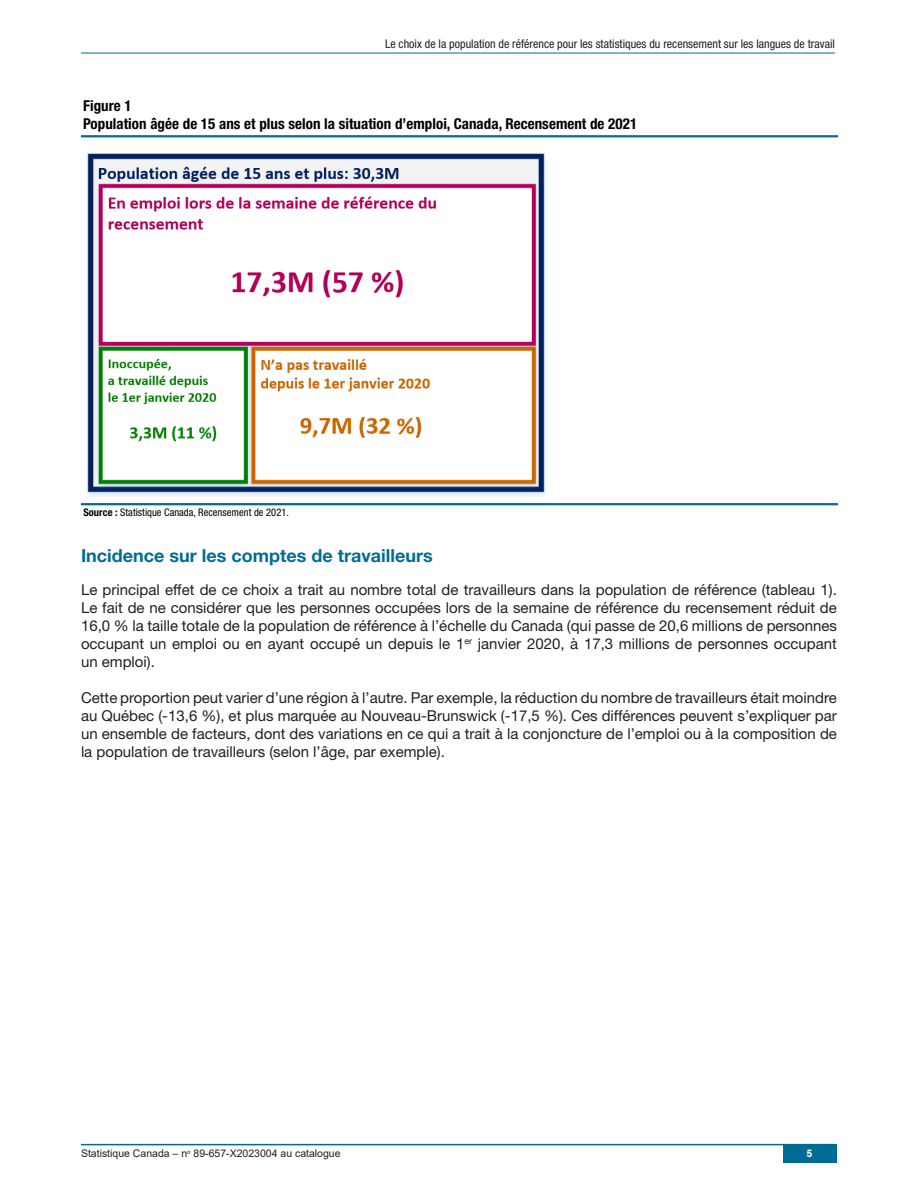
<style>
.page{position:relative;width:918px;height:1188px;background:#fff}
.page>*{position:absolute;margin:0;border:0;box-sizing:border-box;transform-origin:0 0}
.t1{font:700 18px "Helvetica Neue LT Std";color:#006c95}
.Body_Text{font:15px/18px "Helvetica Neue LT Std";color:#231f20;text-align:justify}
.t2{font:700 condensed 15px/18px "Helvetica Neue LT Std";letter-spacing:.005em;color:#000}
.t3{font:condensed 12px "Helvetica Neue LT Std";color:#231f20}
.t4{font:10.5px "Arial";color:#231f20}
.t5{font:condensed 10.5px "Helvetica Neue LT Std";letter-spacing:.005em;color:#000}
.t6{font:700 10.5px "Arial";color:#fff}
.s1{font-weight:700}
</style>
<div class="page">
<hr style="left:81px;top:503px;width:756px;height:2px;background:#006b94">
<hr style="left:81px;top:135px;width:756px;height:2px;background:#006b94">
<img style="left:87px;top:153px;width:459px;height:343px">
<hr style="left:81px;top:53px;width:754px;height:1px;background:#006c95">
<div style="left:783px;top:1145px;width:54px;height:18px;background:#006c95"></div>
<hr style="left:81px;top:1144px;width:756px;height:1px;background:#006c95">
<p class="t3" style="left:385px;top:37px;width:451px">Le choix de la population de référence pour les statistiques du recensement sur les langues de travail</p>
<p class="t2" style="left:83px;top:96px;width:556px">Figure 1<br>Population âgée de 15 ans et plus selon la situation d’emploi, Canada, Recensement de 2021</p>
<p class="t5" style="left:83px;top:506px;width:207px"><span class="s1">Source :</span> Statistique Canada, Recensement de 2021.</p>
<h2 class="t1" style="left:81px;top:544px;width:353px">Incidence sur les comptes de travailleurs</h2>
<p class="Body_Text" style="left:81px;top:580px;width:758px">Le principal effet de ce choix a trait au nombre total de travailleurs dans la population de référence (tableau 1).<br>Le fait de ne considérer que les personnes occupées lors de la semaine de référence du recensement réduit de 16,0 % la taille totale de la population de référence à l’échelle du Canada (qui passe de 20,6 millions de personnes occupant un emploi ou en ayant occupé un depuis le 1<sup>er</sup> janvier 2020, à 17,3 millions de personnes occupant un emploi).</p>
<p class="Body_Text" style="left:81px;top:688px;width:758px">Cette proportion peut varier d’une région à l’autre. Par exemple, la réduction du nombre de travailleurs était moindre au Québec (-13,6 %), et plus marquée au Nouveau-Brunswick (-17,5 %). Ces différences peuvent s’expliquer par un ensemble de facteurs, dont des variations en ce qui a trait à la conjoncture de l’emploi ou à la composition de la population de travailleurs (selon l’âge, par exemple).</p>
<p class="t4" style="left:81px;top:1146px;width:261px">Statistique Canada – n<sup>o</sup> 89-657-X2023004 au catalogue</p>
<p class="t6" style="left:806px;top:1146px;width:7px">5</p>
</div>
